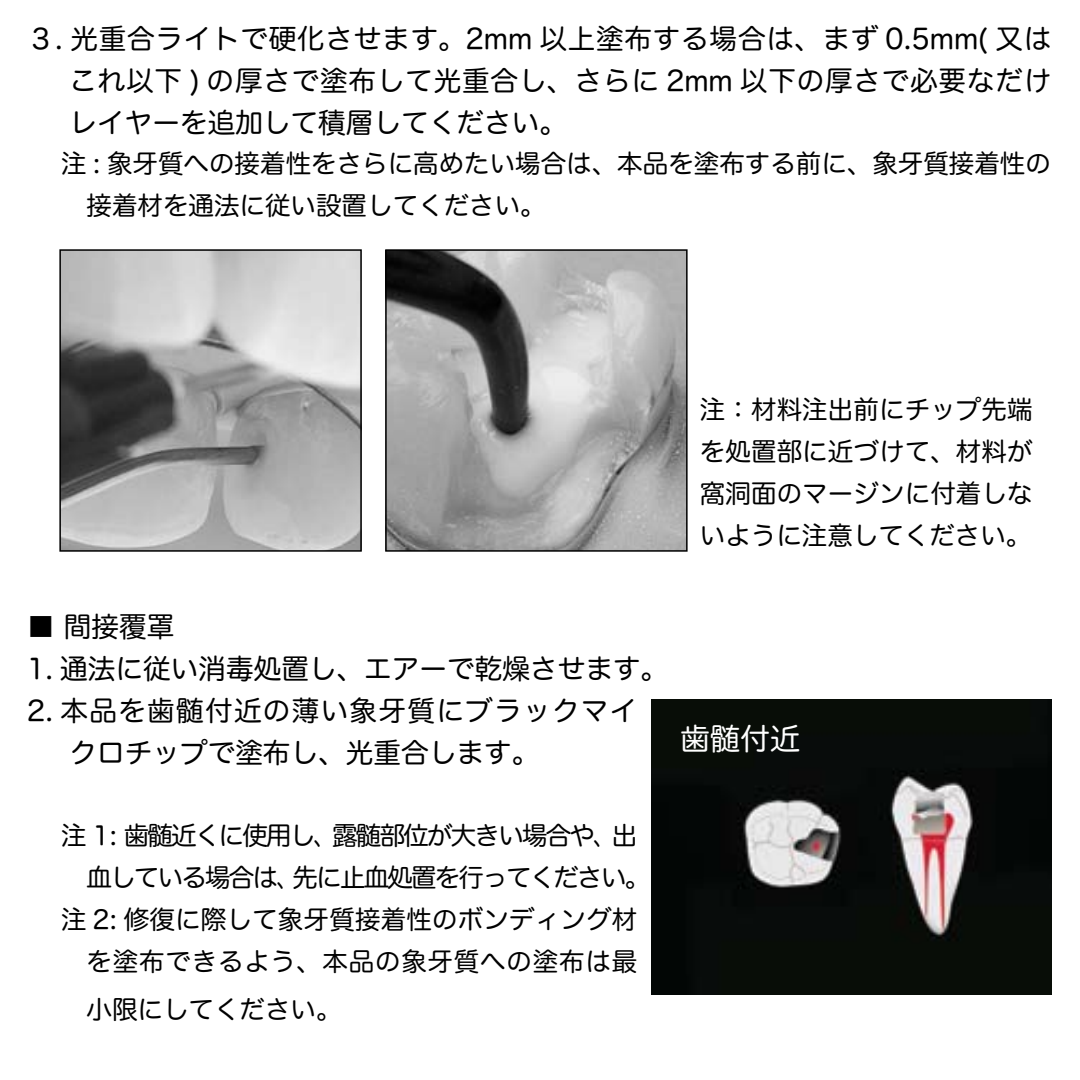
<style>
.page{position:relative;width:1080px;height:1080px;background:#fff}
.page>*{position:absolute;margin:0;border:0;box-sizing:border-box;transform-origin:0 0}
.t1{font:30px "Hira Maru Pro W4";color:#fff}
.t2{font:27.6px/42px "Hira Maru Pro W4";color:#000;text-align:justify}
.t3{font:27.6px/42px "Hira Maru Pro W4";letter-spacing:.045em;color:#000}
.t4{font:25.5px/42px "Hira Maru Pro W4";color:#000}
.t5{font:25.5px "Hira Maru Pro W4";letter-spacing:-.07em;color:#000}
.t6{font:25.5px "Hira Maru Pro W4";letter-spacing:.03em;color:#000}
</style>
<div class="page">
<img style="left:651px;top:699px;width:400px;height:295px">
<img style="left:388px;top:252px;width:297px;height:297px">
<div style="left:385px;top:249px;width:303px;height:303px;border:2px solid #000"></div>
<img style="left:62px;top:252px;width:297px;height:297px">
<div style="left:59px;top:249px;width:303px;height:303px;border:2px solid #000"></div>
<p class="t2" style="left:70px;top:15px;width:983px;text-indent:-43px">３. 光重合ライトで硬化させます。2mm 以上塗布する場合は、まず 0.5mm( 又はこれ以下 ) の厚さで塗布して光重合し、さらに 2mm 以下の厚さで必要なだけレイヤーを追加して積層してください。</p>
<p class="t4" style="left:87px;top:141px;width:966px;text-indent:-26px">注 : 象牙質への接着性をさらに高めたい場合は、本品を塗布する前に、象牙質接着性の接着材を通法に従い設置してください。</p>
<p class="t4" style="left:700px;top:387px;width:334px;text-align:justify;text-indent:-26px">　注：材料注出前にチップ先端を処置部に近づけて、材料が窩洞面のマージンに付着しないように注意してください。</p>
<p class="t2" style="left:27px;top:603px;width:149px">■ 間接覆罩</p>
<p class="t2" style="left:27px;top:645px;width:643px">1. 通法に従い消毒処置し、エアーで乾燥させます。</p>
<p class="t3" style="left:70px;top:687px;width:569px;text-indent:-43px">2. 本品を歯髄付近の薄い象牙質にブラックマイクロチップで塗布し、光重合します。</p>
<p class="t5" style="left:61px;top:813px;width:578px">注 1: 歯髄近くに使用し、露髄部位が大きい場合や、出</p>
<p class="t5" style="left:87px;top:855px;width:565px">血している場合は、先に止血処置を行ってください。</p>
<p class="t4" style="left:61px;top:896px;width:578px">注 2: 修復に際して象牙質接着性のボンディング材</p>
<p class="t6" style="left:87px;top:939px;width:552px">を塗布できるよう、本品の象牙質への塗布は最</p>
<p class="t4" style="left:87px;top:987px;width:257px">小限にしてください。</p>
<p class="t1" style="left:680px;top:712px;width:121px">歯髄付近</p>
</div>
